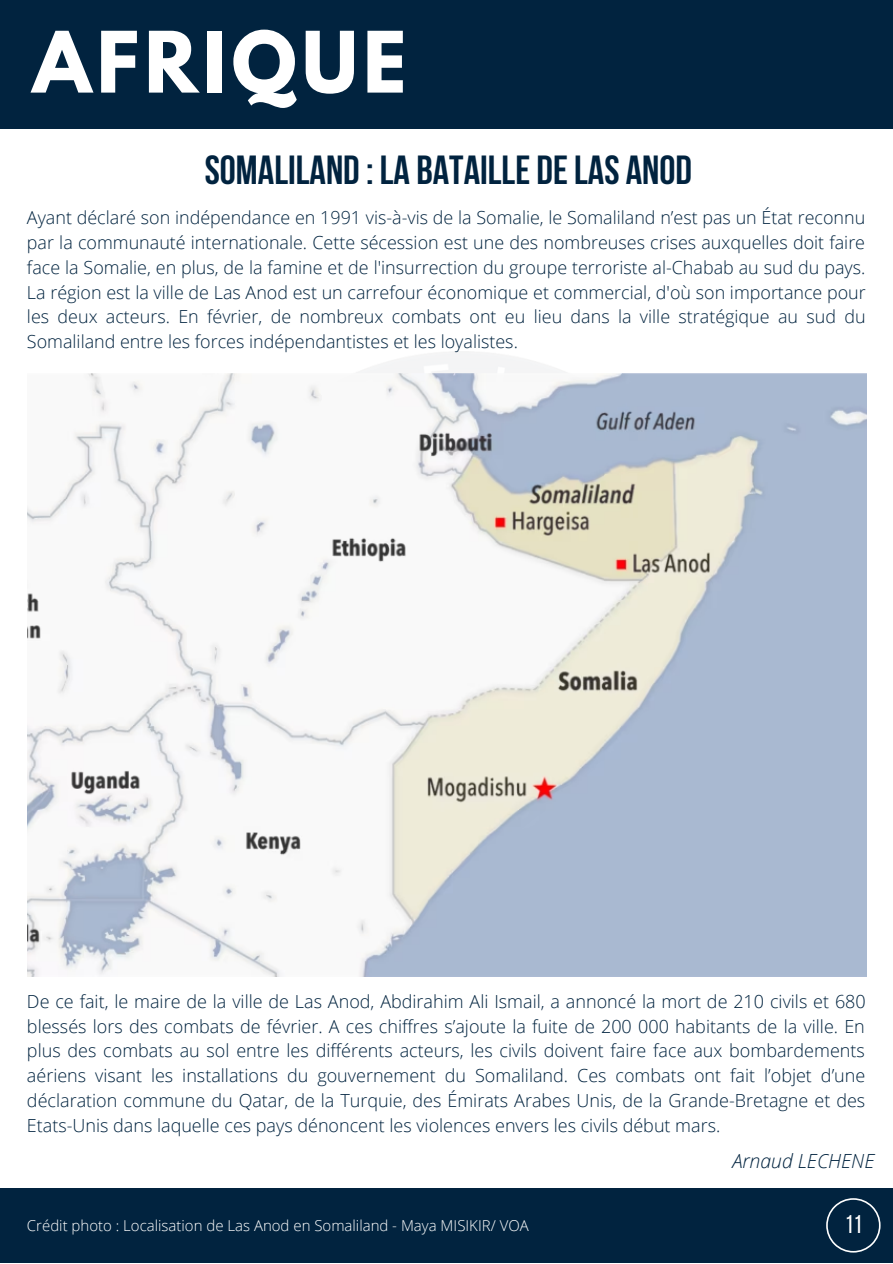
<style>
.page{position:relative;width:893px;height:1264px;background:#fff}
.page>*{position:absolute;margin:0;border:0;box-sizing:border-box;transform-origin:0 0}
.t1{font:700 75px "League Spartan";letter-spacing:.07em;color:#fff}
.t2{font:700 40.5px "Bebas Neue";color:#01233f}
.t3{font:25.5px "Bebas Neue";color:#fff}
.t4{font:italic 300 19.5px "Open Sans";color:#01233f}
.t5{font:300 18px/24.8px "Open Sans";color:#01233f;text-align:justify}
.t6{font:300 17.85px/24.8px "Open Sans";color:#01233f;text-align:justify}
.t7{font:300 15px "Open Sans";color:#fff}
</style>
<div class="page">
<div style="left:0;top:0;width:892px;height:128px;background:#01233f"></div>
<img style="left:27px;top:373px;width:839px;height:603px">
<div style="left:0;top:1187px;width:892px;height:75px;background:#01233f"></div>
<svg style="left:826px;top:1198px;width:54px;height:54px"></svg>
<h1 class="t1" style="left:33px;top:25px;width:375px">AFRIQUE</h1>
<h2 class="t2" style="left:205px;top:153px;width:489px">SOMALILAND : LA BATAILLE DELAS ANOD</h2>
<p class="t6" style="left:27px;top:205px;width:840px">Ayant déclaré son indépendance en 1991 vis-à-vis de la Somalie, le Somaliland n’est pas un État reconnu par la communauté internationale. Cette sécession est une des nombreuses crises auxquelles doit faire face la Somalie, en plus, de la famine et de l'insurrection du groupe terroriste al-Chabab au sud du pays.<br>La région est la ville de Las Anod est un carrefour économique et commercial, d'où son importance pour les deux acteurs. En février, de nombreux combats ont eu lieu dans la ville stratégique au sud du Somaliland entre les forces indépendantistes et les loyalistes.</p>
<p class="t5" style="left:27px;top:988px;width:840px">De ce fait, le maire de la ville de Las Anod, Abdirahim Ali Ismail, a annoncé la mort de 210 civils et 680 blessés lors des combats de février. A ces chiffres s’ajoute la fuite de 200 000 habitants de la ville. En plus des combats au sol entre les différents acteurs, les civils doivent faire face aux bombardements aériens visant les installations du gouvernement du Somaliland. Ces combats ont fait l’objet d’une déclaration commune du Qatar, de la Turquie, des Émirats Arabes Unis, de la Grande-Bretagne et des Etats-Unis dans laquelle ces pays dénoncent les violences envers les civils début mars.</p>
<p class="t4" style="left:732px;top:1147px;width:144px">Arnaud LECHENE</p>
<p class="t7" style="left:27px;top:1214px;width:503px">Crédit photo : Localisation de Las Anod en Somaliland - Maya MISIKIR/ VOA</p>
<h3 class="t3" style="left:844px;top:1214px;width:19px">11</h3>
</div>
